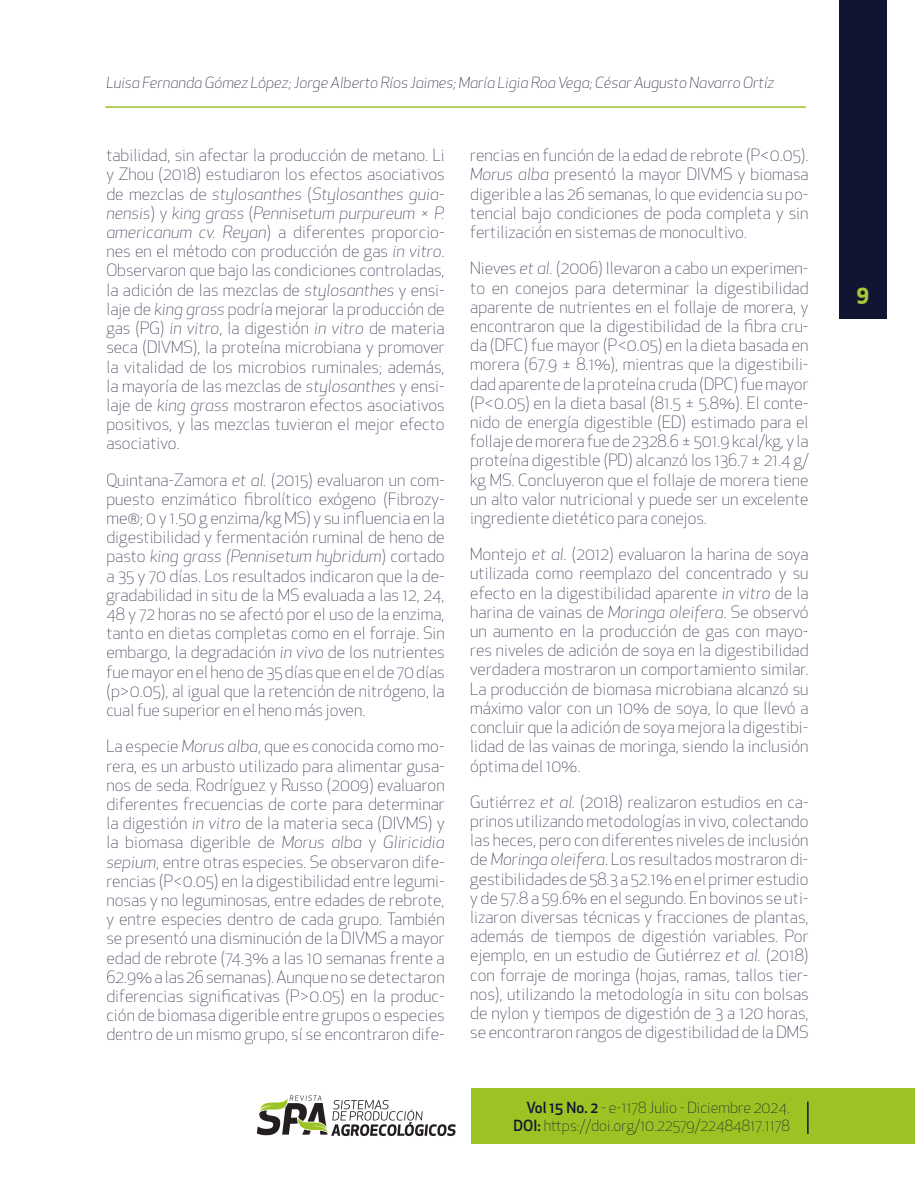
<style>
.page{position:relative;width:915px;height:1191px;background:#fff}
.page>*{position:absolute;margin:0;border:0;box-sizing:border-box;transform-origin:0 0}
.t1{font:700 21px "Apex New";color:#a5c93a}
.Cuerpo_de_texto{font:300 16.5px/19.2px "Apex New";color:#2a2c46;text-align:justify}
.t2{font:italic 300 15px "Apex New";color:#121532}
.t3{font:300 15px/18px "Apex New";color:#121532;text-align:right}
.s1{font-style:italic}
.s2{font-weight:500}
</style>
<div class="page">
<div style="left:839px;top:0;width:47px;height:319px;background:#121532"></div>
<div style="left:471px;top:1087px;width:443px;height:56px;background:#9bc324"></div>
<hr style="left:105px;top:106px;width:700px;height:2px;background:#9bc324">
<hr style="left:806px;top:1101px;width:2px;height:33px;background:#121532">
<svg style="left:257px;top:1095px;width:198px;height:41px"></svg>
<p class="t2" style="left:106px;top:74px;width:669px">Luisa Fernanda Gómez López; Jorge Alberto Ríos Jaimes; María Ligia Roa Vega; César Augusto Navarro Ortíz</p>
<p class="Cuerpo_de_texto" style="left:106px;top:146px;width:340px">tabilidad, sin afectar la producción de metano. Li y Zhou (2018) estudiaron los efectos asociativos de mezclas de <span class="s1">stylosanthes</span> (<span class="s1">Stylosanthes guia&shy;nensis</span>) y <span class="s1">king grass</span> (<span class="s1">Pennisetum purpureum × P. americanum cv. Reyan</span>) a diferentes proporcio&shy;nes en el método con producción de gas <span class="s1">in vitro</span>.<br>Observaron que bajo las condiciones controladas, la adición de las mezclas de <span class="s1">stylosanthes</span> y ensi&shy;laje de <span class="s1">king grass</span> podría mejorar la producción de gas (PG) <span class="s1">in vitro</span>, la digestión <span class="s1">in vitro</span> de materia seca (DIVMS), la proteína microbiana y promover la vitalidad de los microbios ruminales; además, la mayoría de las mezclas de <span class="s1">stylosanthes</span> y ensi&shy;laje de <span class="s1">king grass</span> mostraron efectos asociativos positivos, y las mezclas tuvieron el mejor efecto asociativo.</p>
<p class="Cuerpo_de_texto" style="left:106px;top:470px;width:340px">Quintana-Zamora <span class="s1">et al.</span> (2015) evaluaron un com&shy;puesto enzimático fibrolítico exógeno (Fibrozy&shy;me®; 0 y 1.50 g enzima/kg MS) y su influencia en la digestibilidad y fermentación ruminal de heno de pasto <span class="s1">king grass (Pennisetum hybridum</span>) cortado a 35 y 70 días. Los resultados indicaron que la de&shy;gradabilidad in situ de la MS evaluada a las 12, 24, 48 y 72 horas no se afectó por el uso de la enzima, tanto en dietas completas como en el forraje. Sin embargo, la degradación <span class="s1">in vivo</span> de los nutrientes fue mayor en el heno de 35 días que en el de 70 días (p&gt;0.05), al igual que la retención de nitrógeno, la cual fue superior en el heno más joven.</p>
<p class="Cuerpo_de_texto" style="left:106px;top:737px;width:340px">La especie <span class="s1">Morus alba</span>, que es conocida como mo&shy;rera, es un arbusto utilizado para alimentar gusa&shy;nos de seda. Rodríguez y Russo (2009) evaluaron diferentes frecuencias de corte para determinar la digestión <span class="s1">in vitro</span> de la materia seca (DIVMS) y la biomasa digerible de <span class="s1">Morus alba</span> y <span class="s1">Gliricidia sepium</span>, entre otras especies. Se observaron dife&shy;rencias (P&lt;0.05) en la digestibilidad entre legumi&shy;nosas y no leguminosas, entre edades de rebrote, y entre especies dentro de cada grupo. También se presentó una disminución de la DIVMS a mayor edad de rebrote (74.3% a las 10 semanas frente a 62.9% a las 26 semanas). Aunque no se detectaron diferencias significativas (P&gt;0.05) en la produc&shy;ción de biomasa digerible entre grupos o especies dentro de un mismo grupo, sí se encontraron dife-</p>
<p class="Cuerpo_de_texto" style="left:470px;top:146px;width:340px">rencias en función de la edad de rebrote (P&lt;0.05).<br><span class="s1">Morus alba</span> presentó la mayor DIVMS y biomasa digerible a las 26 semanas, lo que evidencia su po&shy;tencial bajo condiciones de poda completa y sin fertilización en sistemas de monocultivo.</p>
<p class="Cuerpo_de_texto" style="left:470px;top:259px;width:340px">Nieves <span class="s1">et al.</span> (2006) llevaron a cabo un experimen&shy;to en conejos para determinar la digestibilidad aparente de nutrientes en el follaje de morera, y encontraron que la digestibilidad de la fibra cru&shy;da (DFC) fue mayor (P&lt;0.05) en la dieta basada en morera (67.9 ± 8.1%), mientras que la digestibili&shy;dad aparente de la proteína cruda (DPC) fue mayor (P&lt;0.05) en la dieta basal (81.5 ± 5.8%). El conte&shy;nido de energía digestible (ED) estimado para el follaje de morera fue de 2328.6 ± 501.9 kcal/kg, y la proteína digestible (PD) alcanzó los 136.7 ± 21.4 g/ kg MS. Concluyeron que el follaje de morera tiene un alto valor nutricional y puede ser un excelente ingrediente dietético para conejos.</p>
<p class="Cuerpo_de_texto" style="left:470px;top:545px;width:340px">Montejo <span class="s1">et al.</span> (2012) evaluaron la harina de soya utilizada como reemplazo del concentrado y su efecto en la digestibilidad aparente <span class="s1">in vitro</span> de la harina de vainas de <span class="s1">Moringa oleifera</span>. Se observó un aumento en la producción de gas con mayo&shy;res niveles de adición de soya en la digestibilidad verdadera mostraron un comportamiento similar.<br>La producción de biomasa microbiana alcanzó su máximo valor con un 10% de soya, lo que llevó a concluir que la adición de soya mejora la digestibi&shy;lidad de las vainas de moringa, siendo la inclusión óptima del 10%.</p>
<p class="Cuerpo_de_texto" style="left:470px;top:792px;width:340px">Gutiérrez <span class="s1">et al.</span> (2018) realizaron estudios en ca&shy;prinos utilizando metodologías in vivo, colectando las heces, pero con diferentes niveles de inclusión de <span class="s1">Moringa oleifera</span>. Los resultados mostraron di&shy;gestibilidades de 58.3 a 52.1% en el primer estudio y de 57.8 a 59.6% en el segundo. En bovinos se uti&shy;lizaron diversas técnicas y fracciones de plantas, además de tiempos de digestión variables. Por ejemplo, en un estudio de Gutiérrez <span class="s1">et al.</span> (2018) con forraje de moringa (hojas, ramas, tallos tier&shy;nos), utilizando la metodología in situ con bolsas de nylon y tiempos de digestión de 3 a 120 horas, se encontraron rangos de digestibilidad de la DMS</p>
<p class="t3" style="left:513px;top:1098px;width:278px"><span class="s2">Vol 15 No. 2</span> - e-1178 Julio - Diciembre 2024.<br><span class="s2">DOI:</span> https://doi.org/10.22579/22484817.1178</p>
<p class="t1" style="left:856px;top:278px;width:14px">9</p>
</div>
